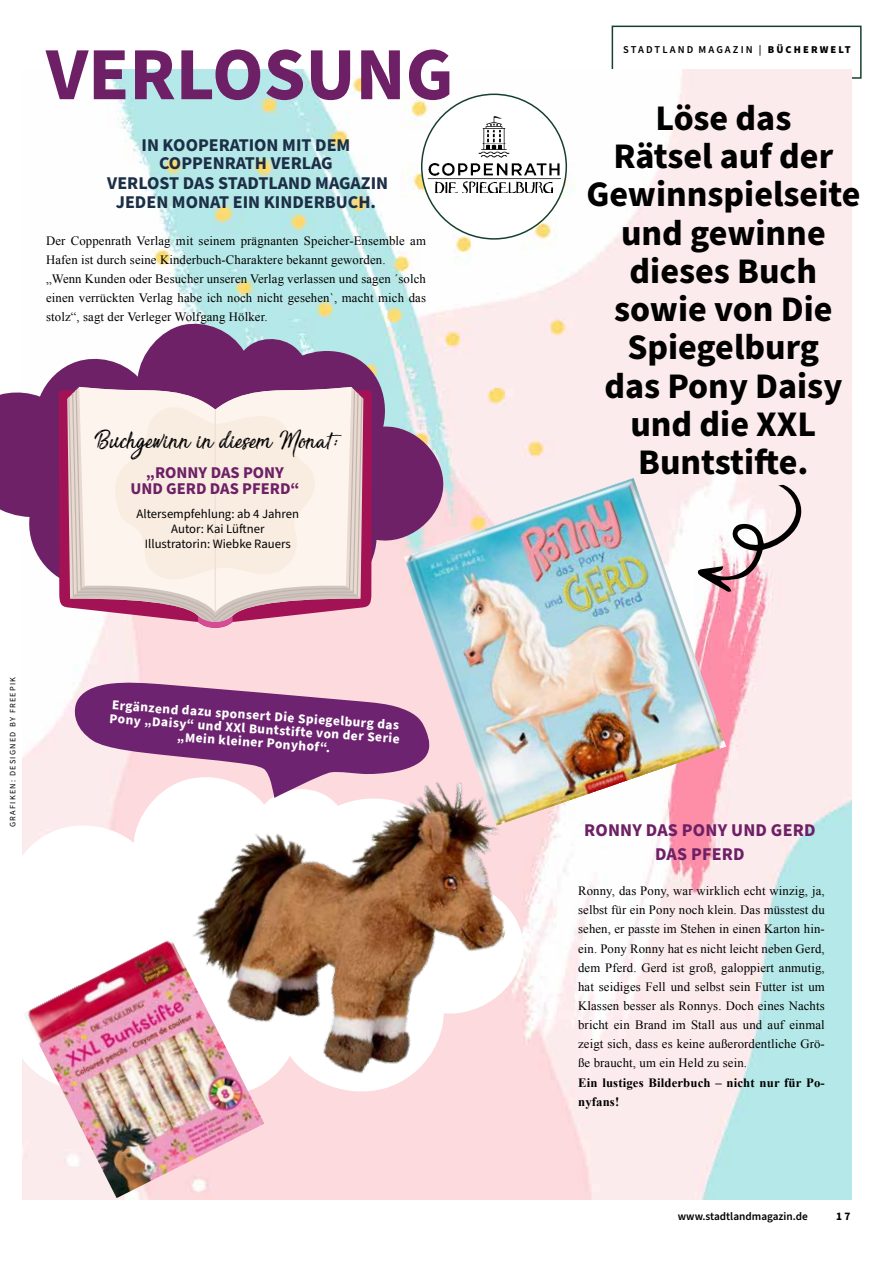
<style>
.page{position:relative;width:893px;height:1263px;background:#fff}
.page>*{position:absolute;margin:0;border:0;box-sizing:border-box;transform-origin:0 0}
.t1{font:700 75px "Source Sans Pro";color:#6e2066}
.t2{font:700 36px/38.2px "Source Sans Pro";color:#000;text-align:center}
.t3{font:32.55px "Sensations and Qualities";color:#000}
.t4{font:700 18px/19px "Source Sans Pro";color:#1c2f46;text-align:center}
.t5{font:700 18px/24px "Source Sans Pro";letter-spacing:.01em;color:#6e2066;text-align:center}
.t6{font:700 16.5px/16.5px "Source Sans Pro";color:#6e2066;text-align:center}
.t7{font:700 13.5px/13.5px "Source Sans Pro";color:#fff;text-align:center}
.t8{font:12.75px/19.2px "Times New Roman";letter-spacing:.01em;color:#000;text-align:justify}
.t9{font:12.75px/15px "Source Sans Pro";color:#000;text-align:center}
.t10{font:700 12.75px/19.2px "Times New Roman";letter-spacing:.01em;color:#000}
.t11{font:600 11.25px "Source Sans Pro";color:#000}
.t12{font:700 11.25px "Source Sans Pro";color:#000}
.t13{font:600 10.5px "Source Sans Pro";letter-spacing:.2em;color:#000}
.t14{font:8.25px "Source Sans Pro";letter-spacing:.15em;color:#000}
.s1{font-weight:900}
</style>
<div class="page">
<div style="left:612px;top:26px;width:250px;height:53px;border:2px solid #173f30"></div>
<img style="left:23px;top:70px;width:829px;height:1129px">
<svg style="left:0;top:320px;width:445px;height:288px"></svg>
<svg style="left:58px;top:389px;width:314px;height:239px;background:#a92c66"></svg>
<svg style="left:79px;top:387px;width:272px;height:5px"></svg>
<svg style="left:68px;top:392px;width:295px;height:237px;background:#f0dcd9"></svg>
<hr style="left:215px;top:410px;width:1px;height:202px;background:#eedfd1">
<div style="left:422px;top:94px;width:144px;height:145px;background:#fff;border-radius:50%"></div>
<img style="left:428px;top:116px;width:133px;height:77px">
<svg style="left:22px;top:754px;width:512px;height:364px"></svg>
<img style="left:404px;top:478px;width:322px;height:348px">
<svg style="left:698px;top:483px;width:104px;height:110px"></svg>
<img style="left:164px;top:718px;width:379px;height:387px">
<img style="left:23px;top:939px;width:241px;height:259px">
<svg style="left:67px;top:675px;width:366px;height:137px;background:#b585ab"></svg>
<h1 class="t1" style="left:46px;top:23px;width:409px">VERLOSUNG</h1>
<h3 class="t4" style="left:107px;top:136px;width:282px">IN KOOPERATION MIT DEM<br>COPPENRATH VERLAG<br>VERLOST DAS STADTLAND MAGAZIN<br>JEDEN MONAT EIN KINDERBUCH.</h3>
<p class="t8" style="left:46px;top:230px;width:381px;text-align:left">Der Coppenrath Verlag mit seinem prägnanten Speicher-Ensemble am Hafen ist durch seine Kinderbuch-Charaktere bekannt geworden.<br>„Wenn Kunden oder Besucher unseren Verlag verlassen und sagen ´solch einen verrückten Verlag habe ich noch nicht gesehen`, macht mich das stolz“, sagt der Verleger Wolfgang Hölker.</p>
<h3 class="t3" style="left:95px;top:425px;width:245px">Buchgewinn in diesem Monat:</h3>
<p class="t6" style="left:130px;top:464px;width:171px">„RONNY DAS PONY<br>UND GERD DAS PFERD“</p>
<p class="t9" style="left:137px;top:507px;width:164px">Altersempfehlung: ab 4 Jahren<br>Autor: Kai Lüftner<br>Illustratorin: Wiebke Rauers</p>
<p class="t14" style="left:7px;top:827px;width:152px;rotate:-90deg">GRAFIKEN: DESIGNED BY FREEPIK</p>
<p class="t7" style="left:111px;top:698px;width:292px;rotate:4deg">Ergänzend dazu sponsert Die Spiegelburg das<br>Pony „Daisy“ und XXl Buntstifte von der Serie „Mein kleiner Ponyhof“.</p>
<p class="t13" style="left:623px;top:42px;width:229px">STADTLAND MAGAZIN | <span class="s1">BÜCHERWELT</span></p>
<h2 class="t2" style="left:586px;top:100px;width:275px">Löse das<br>Rätsel auf der<br>Gewinnspielseite und gewinne dieses Buch sowie von Die<br>Spiegelburg<br>das Pony Daisy und die XXL<br>Buntstifte.</h2>
<h3 class="t5" style="left:584px;top:818px;width:233px">RONNY DAS PONY UND GERD<br>DAS PFERD</h3>
<p class="t8" style="left:578px;top:881px;width:248px">Ronny, das Pony, war wirklich echt winzig, ja, selbst für ein Pony noch klein. Das müsstest du sehen, er passte im Stehen in einen Karton hin&shy;ein. Pony Ronny hat es nicht leicht neben Gerd, dem Pferd. Gerd ist groß, galoppiert anmutig, hat seidiges Fell und selbst sein Futter ist um Klassen besser als Ronnys. Doch eines Nachts bricht ein Brand im Stall aus und auf einmal zeigt sich, dass es keine außerordentliche Grö&shy;ße braucht, um ein Held zu sein.</p>
<p class="t10" style="left:578px;top:1072px;width:248px">Ein lustiges Bilderbuch – nicht nur für Po&shy;nyfans!</p>
<p class="t11" style="left:678px;top:1209px;width:132px">www.stadtlandmagazin.de</p>
<p class="t12" style="left:836px;top:1209px;width:16px">17</p>
</div>
